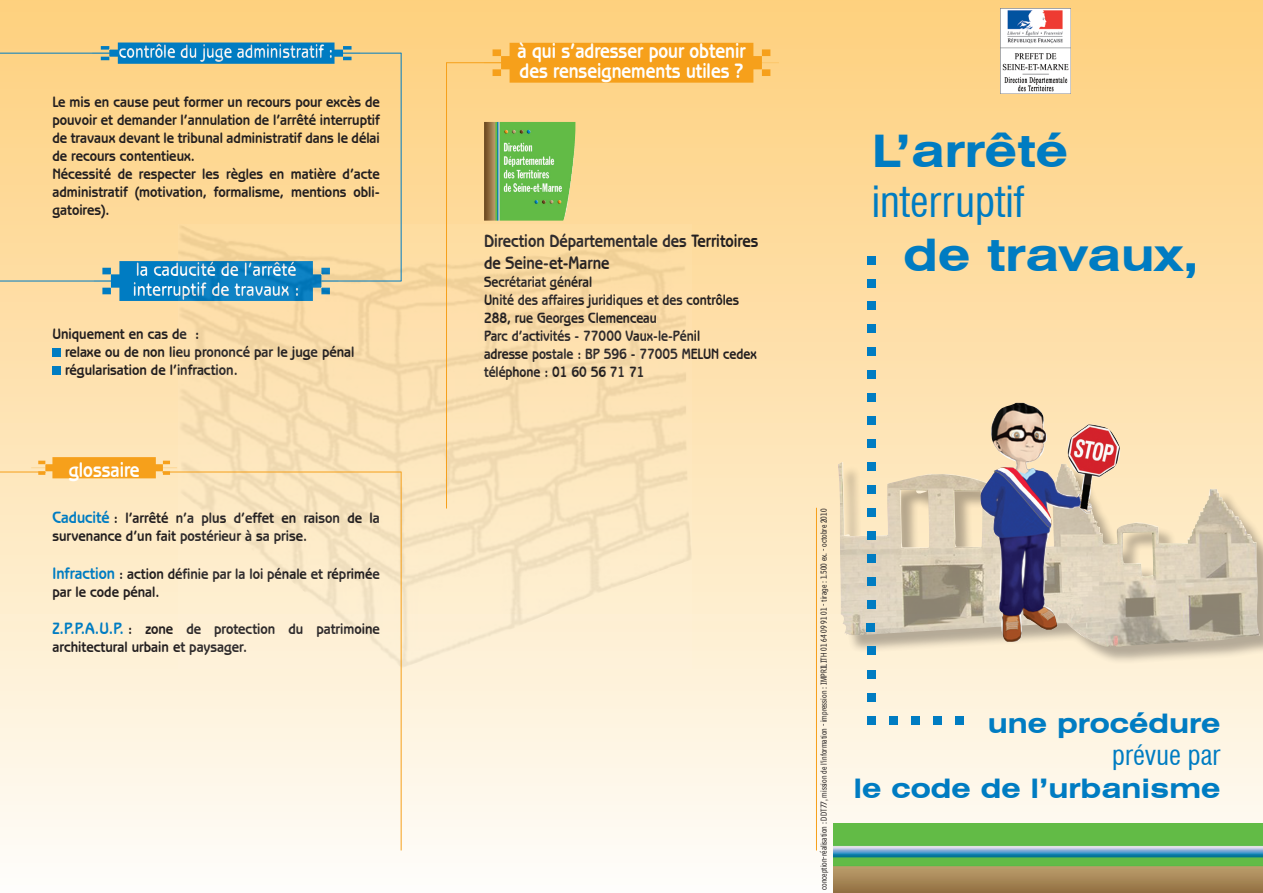
<style>
.page{position:relative;width:1263px;height:893px;background:#fff}
.page>*{position:absolute;margin:0;border:0;box-sizing:border-box;transform-origin:0 0}
.t1{font:700 expanded 45px "Swiss 721 BT";color:#007cc2}
.t2{font:condensed 42px "Swiss 721 BT";color:#007cc2}
.t3{font:700 expanded 27px "Swiss 721 BT";color:#007cc2}
.t4{font:condensed 27px "Swiss 721 BT";color:#007cc2}
.t5{font:700 21px/19.5px "Benguiat Gothic IT Cby BT";color:#fff;scale:.85 1}
.t6{font:700 19.5px/19.5px "Benguiat Gothic IT Cby BT";color:#fff;scale:.85 1}
.t7{font:700 19.5px "Benguiat Gothic IT Cby BT";color:#fff;scale:.8 1}
.t8{font:700 18px/21.6px "Benguiat Gothic IT Cby BT";color:#231f20;scale:.85 1}
.t9{font:700 15px/18px "Benguiat Gothic IT Cby BT";color:#231f20;scale:.9 1}
.t10{font:700 15px/18px "Benguiat Gothic IT Cby BT";color:#231f20;scale:.85 1}
.t11{font:9px "Bell Centennial BT Sub Caption";color:#231f20;scale:.8 1}
.s1{font-size:16.5px;color:#007cc2}
</style>
<div class="page">
<div style="left:0;top:0;width:1263px;height:893px;background:linear-gradient(to bottom,#fecf7c,#fefdf8)"></div>
<svg style="left:92px;top:43px;width:268px;height:21px"></svg>
<div style="left:104px;top:38px;width:243px;height:28px;background:#231f20;opacity:.5"></div>
<svg style="left:94px;top:261px;width:24px;height:40px"></svg>
<div style="left:118px;top:257px;width:195px;height:46px;background:#231f20;opacity:.5"></div>
<div style="left:52px;top:348px;width:9px;height:9px;background:#007cc2"></div>
<div style="left:52px;top:366px;width:9px;height:9px;background:#007cc2"></div>
<svg style="left:31px;top:457px;width:146px;height:21px;background:#f7af3e"></svg>
<svg style="left:484px;top:43px;width:295px;height:40px;background:#f7a729"></svg>
<img style="left:484px;top:122px;width:91px;height:99px">
<img style="left:833px;top:823px;width:430px;height:70px">
<img style="left:178px;top:224px;width:514px;height:445px">
<hr style="left:0;top:53px;width:110px;height:1px;background:#007cc2">
<hr style="left:343px;top:53px;width:58px;height:1px;background:#007cc2">
<hr style="left:401px;top:53px;width:1px;height:228px;background:#007cc2">
<hr style="left:321px;top:281px;width:80px;height:1px;background:#007cc2">
<hr style="left:0;top:281px;width:111px;height:1px;background:#007cc2">
<hr style="left:0;top:472px;width:46px;height:1px;background:#f6a01b">
<hr style="left:162px;top:472px;width:239px;height:1px;background:#f6a01b">
<hr style="left:401px;top:472px;width:1px;height:378px;background:#f6a01b">
<hr style="left:446px;top:62px;width:55px;height:1px;background:#f6a01b">
<hr style="left:446px;top:62px;width:1px;height:446px;background:#f6a01b">
<hr style="left:816px;top:508px;width:1px;height:342px;background:#f6a01b">
<div style="left:840px;top:464px;width:423px;height:200px;background:#231f20;opacity:.75"></div>
<img style="left:838px;top:462px;width:422px;height:184px">
<div style="left:867px;top:256px;width:9px;height:8px;background:#007cc2"></div>
<div style="left:867px;top:416px;width:9px;height:9px;background:#007cc2"></div>
<div style="left:867px;top:393px;width:9px;height:9px;background:#007cc2"></div>
<div style="left:867px;top:371px;width:9px;height:8px;background:#007cc2"></div>
<div style="left:867px;top:348px;width:9px;height:8px;background:#007cc2"></div>
<div style="left:867px;top:325px;width:9px;height:8px;background:#007cc2"></div>
<div style="left:867px;top:302px;width:9px;height:8px;background:#007cc2"></div>
<div style="left:867px;top:279px;width:9px;height:8px;background:#007cc2"></div>
<div style="left:867px;top:462px;width:9px;height:9px;background:#007cc2"></div>
<div style="left:867px;top:439px;width:9px;height:9px;background:#007cc2"></div>
<div style="left:867px;top:508px;width:9px;height:9px;background:#007cc2"></div>
<div style="left:867px;top:485px;width:9px;height:9px;background:#007cc2"></div>
<div style="left:867px;top:531px;width:9px;height:9px;background:#007cc2"></div>
<div style="left:867px;top:600px;width:9px;height:9px;background:#007cc2"></div>
<div style="left:867px;top:577px;width:9px;height:9px;background:#007cc2"></div>
<div style="left:867px;top:554px;width:9px;height:9px;background:#007cc2"></div>
<div style="left:866px;top:623px;width:9px;height:9px;background:#007cc2"></div>
<div style="left:867px;top:647px;width:9px;height:8px;background:#007cc2"></div>
<div style="left:867px;top:670px;width:9px;height:8px;background:#007cc2"></div>
<div style="left:867px;top:693px;width:9px;height:8px;background:#007cc2"></div>
<div style="left:867px;top:716px;width:9px;height:9px;background:#007cc2"></div>
<div style="left:889px;top:716px;width:9px;height:9px;background:#007cc2"></div>
<div style="left:911px;top:716px;width:9px;height:9px;background:#007cc2"></div>
<div style="left:933px;top:716px;width:9px;height:9px;background:#007cc2"></div>
<div style="left:955px;top:716px;width:9px;height:9px;background:#007cc2"></div>
<img style="left:977px;top:403px;width:144px;height:239px">
<img style="left:1000px;top:9px;width:71px;height:84px">
<h3 class="t7" style="left:119px;top:39px;width:270px">contrôle du juge administratif :</h3>
<p class="t9" style="left:52px;top:92px;width:365px;text-align:justify">Le mis en cause peut former un recours pour excès de pouvoir et demander l’annulation de l’arrêté interruptif de travaux devant le tribunal administratif dans le délai de recours contentieux.</p>
<p class="t9" style="left:52px;top:164px;width:365px;text-align:justify">Nécessité de respecter les règles en matière d’acte administratif (motivation, formalisme, mentions obli&shy;gatoires).</p>
<h3 class="t6" style="left:133px;top:259px;width:198px">la caducité de l’arrêté interruptif de travaux :</h3>
<p class="t9" style="left:52px;top:324px;width:165px">Uniquement en cas de :</p>
<p class="t9" style="left:65px;top:342px;width:323px">relaxe ou de non lieu prononcé par le juge pénal</p>
<p class="t9" style="left:65px;top:360px;width:193px">régularisation de l’infraction.</p>
<p class="t5" style="left:69px;top:460px;width:85px">glossaire</p>
<p class="t9" style="left:52px;top:508px;width:365px"><span class="s1">Caducité</span> : l’arrêté n’a plus d’effet en raison de la survenance d’un fait postérieur à sa prise.</p>
<p class="t9" style="left:52px;top:564px;width:365px"><span class="s1">Infraction</span> : action définie par la loi pénale et réprimée par le code pénal.</p>
<p class="t9" style="left:52px;top:620px;width:365px"><span class="s1">Z.P.P.A.U.P.</span> : zone de protection du patrimoine architectural urbain et paysager.</p>
<p class="t5" style="left:517px;top:41px;width:270px">à qui s’adresser pour obtenir des renseignements utiles ?</p>
<p class="t8" style="left:484px;top:230px;width:324px">Direction Départementale des Territoires de Seine-et-Marne</p>
<p class="t10" style="left:484px;top:272px;width:129px">Secrétariat général</p>
<p class="t10" style="left:484px;top:290px;width:302px">Unité des affaires juridiques et des contrôles</p>
<p class="t10" style="left:484px;top:308px;width:205px">288, rue Georges Clemenceau</p>
<p class="t10" style="left:484px;top:326px;width:322px">Parc d’activités - 77000 Vaux-le-Pénil<br>adresse postale : BP 596 - 77005 MELUN cedex</p>
<p class="t10" style="left:484px;top:362px;width:190px">téléphone : 01 60 56 71 71</p>
<p class="t1" style="left:872px;top:124px;width:198px">L’arrêté</p>
<p class="t2" style="left:872px;top:177px;width:155px">interruptif</p>
<p class="t1" style="left:903px;top:228px;width:297px">de travaux,</p>
<p class="t11" style="left:818px;top:890px;width:478px;rotate:-90deg">conception-réalisation : DDT77, mission de l’information - impression : IMPRILITH 01 64 09 91 01 - tirage : 1.500 ex. - octobre 2010</p>
<p class="t3" style="left:988px;top:707px;width:234px">une procédure</p>
<p class="t4" style="left:1112px;top:739px;width:110px">prévue par</p>
<p class="t3" style="left:853px;top:772px;width:368px">le code de l’urbanisme</p>
</div>
